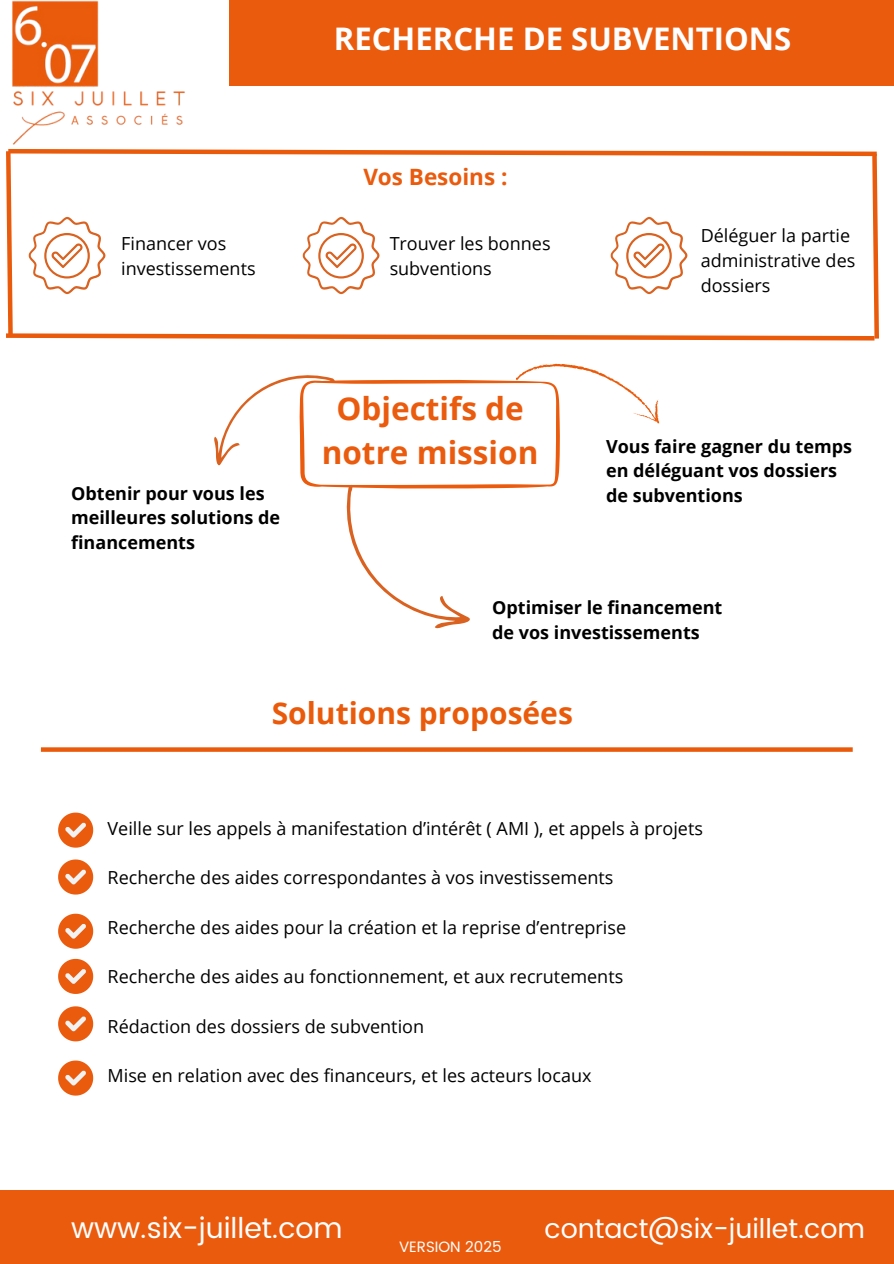
<style>
.page{position:relative;width:894px;height:1264px;background:#fff}
.page>*{position:absolute;margin:0;border:0;box-sizing:border-box;transform-origin:0 0}
.t1{font:700 31.5px/43.8px "Open Sans";color:#ea5b0e;text-align:center}
.t2{font:700 31.05px "Open Sans";color:#fff}
.t3{font:700 30px "Open Sans";color:#ea5a0b}
.t4{font:28.5px "Poppins";color:#fff}
.t5{font:27px "Poppins";color:#fff}
.t6{font:700 22.5px "Open Sans";color:#ea5b0e}
.t7{font:18px/24.8px "Open Sans";color:#000}
.t8{font:700 18px/24.8px "Open Sans";color:#000}
.t9{font:15px "Poppins";color:#fff}
</style>
<div class="page">
<div style="left:229px;top:0;width:664px;height:86px;background:#ea5b0e"></div>
<div style="left:0;top:1190px;width:893px;height:73px;background:#ea5b0e"></div>
<img style="left:12px;top:0;width:173px;height:145px">
<svg style="left:58px;top:812px;width:35px;height:35px"></svg>
<svg style="left:58px;top:859px;width:35px;height:35px"></svg>
<svg style="left:58px;top:913px;width:35px;height:35px"></svg>
<svg style="left:58px;top:958px;width:35px;height:35px"></svg>
<svg style="left:58px;top:1006px;width:35px;height:35px"></svg>
<svg style="left:58px;top:1060px;width:35px;height:35px"></svg>
<svg style="left:41px;top:747px;width:811px;height:4px;background:#eb671e"></svg>
<svg style="left:6px;top:149px;width:873px;height:480px"></svg>
<p class="t2" style="left:334px;top:16px;width:459px">RECHERCHE DE SUBVENTIONS</p>
<p class="t7" style="left:121px;top:230px;width:136px">Financer vos investissements</p>
<p class="t8" style="left:71px;top:480px;width:210px">Obtenir pour vous les meilleures solutions de financements</p>
<h5 class="t6" style="left:363px;top:161px;width:146px">Vos Besoins :</h5>
<p class="t7" style="left:389px;top:230px;width:162px">Trouver les bonnes subventions</p>
<p class="t1" style="left:321px;top:386px;width:218px">Objectifs de notre mission</p>
<p class="t7" style="left:700px;top:223px;width:156px">Déléguer la partie administrative des dossiers</p>
<h1 class="t8" style="left:606px;top:433px;width:247px">Vous faire gagner du temps en déléguant vos dossiers de subventions</h1>
<p class="t8" style="left:492px;top:595px;width:232px">Optimiser le financement de vos investissements</p>
<p class="t3" style="left:271px;top:691px;width:303px">Solutions proposées</p>
<p class="t7" style="left:108px;top:815px;width:596px">Veille sur les appels à manifestation d’intérêt ( AMI ), et appels à projets</p>
<p class="t7" style="left:108px;top:864px;width:507px">Recherche des aides correspondantes à vos investissements</p>
<p class="t7" style="left:108px;top:914px;width:520px">Recherche des aides pour la création et la reprise d’entreprise</p>
<p class="t7" style="left:108px;top:963px;width:517px">Recherche des aides au fonctionnement, et aux recrutements</p>
<p class="t7" style="left:108px;top:1013px;width:318px">Rédaction des dossiers de subvention</p>
<p class="t7" style="left:108px;top:1062px;width:485px">Mise en relation avec des financeurs, et les acteurs locaux</p>
<h2 class="t4" style="left:71px;top:1211px;width:273px">www.six-juillet.com</h2>
<h6 class="t9" style="left:399px;top:1237px;width:104px">VERSION 2025</h6>
<p class="t5" style="left:544px;top:1212px;width:322px">contact@six-juillet.com</p>
</div>
